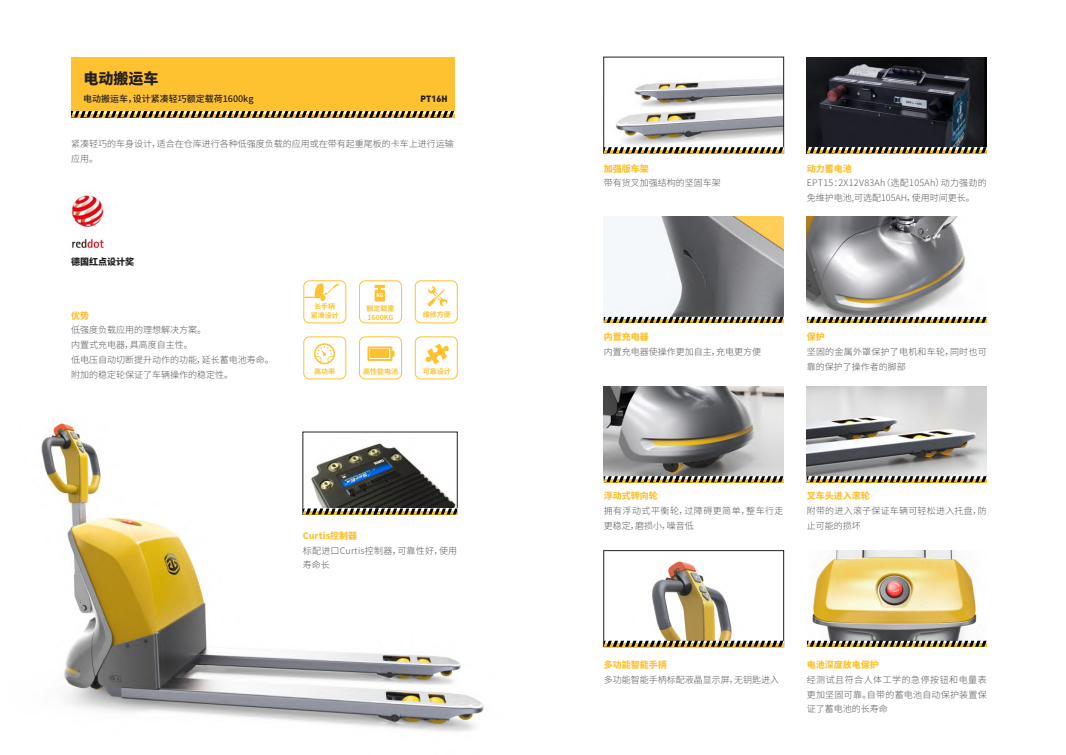
<style>
.page{position:relative;width:1066px;height:755px;background:#fff}
.page>*{position:absolute;margin:0;border:0;box-sizing:border-box;transform-origin:0 0}
.t1{font:800 15px "Source Han Sans CN";color:#231f20}
.t2{font:300 9px/14.8px "Source Han Sans CN";color:#57585a}
.t3{font:300 9px/14.8px "Source Han Sans CN";letter-spacing:.025em;color:#57585a}
.t4{font:800 9px "Source Han Sans CN";color:#fec231}
.t5{font:300 9px/14.8px "Source Han Sans CN";letter-spacing:.035em;color:#57585a}
.t6{font:300 9px/14.8px "Source Han Sans CN";letter-spacing:.05em;color:#57585a}
.t7{font:500 9px "Source Han Sans CN";color:#231f20}
.t8{font:800 9px "Source Han Sans CN";color:#231f20}
.t9{font:900 9px "DIN Pro";color:#231f20}
.t10{font:700 7px/8.4px "Source Han Sans CN";color:#fec231}
.t11{font:700 5.1px "Source Han Sans CN";color:#fff}
</style>
<div class="page">
<img style="left:41px;top:422px;width:443px;height:310px">
<img style="left:616px;top:79px;width:166px;height:66px">
<img style="left:807px;top:57px;width:180px;height:90px">
<img style="left:604px;top:217px;width:180px;height:99px">
<img style="left:807px;top:217px;width:158px;height:99px">
<img style="left:604px;top:386px;width:180px;height:90px">
<img style="left:807px;top:386px;width:180px;height:90px">
<img style="left:812px;top:550px;width:165px;height:90px">
<svg style="left:604px;top:147px;width:180px;height:7px"></svg>
<svg style="left:807px;top:147px;width:180px;height:7px"></svg>
<svg style="left:604px;top:316px;width:180px;height:6px"></svg>
<svg style="left:807px;top:316px;width:180px;height:6px"></svg>
<svg style="left:604px;top:476px;width:180px;height:6px"></svg>
<img style="left:305px;top:433px;width:150px;height:75px">
<svg style="left:303px;top:508px;width:154px;height:7px"></svg>
<svg style="left:807px;top:476px;width:180px;height:6px"></svg>
<svg style="left:807px;top:640px;width:180px;height:6px"></svg>
<img style="left:652px;top:561px;width:80px;height:79px">
<div style="left:604px;top:550px;width:180px;height:96px;border:1px solid #231f20"></div>
<svg style="left:604px;top:640px;width:180px;height:6px"></svg>
<div style="left:303px;top:280px;width:43px;height:43px;border:1px solid #fec231;border-radius:6px"></div>
<div style="left:359px;top:280px;width:43px;height:43px;border:1px solid #fec231;border-radius:6px"></div>
<div style="left:415px;top:280px;width:43px;height:43px;border:1px solid #fec231;border-radius:6px"></div>
<div style="left:303px;top:336px;width:43px;height:43px;border:1px solid #fec231;border-radius:6px"></div>
<div style="left:359px;top:336px;width:43px;height:43px;border:1px solid #fec231;border-radius:6px"></div>
<div style="left:415px;top:336px;width:43px;height:43px;border:1px solid #fec231;border-radius:6px"></div>
<svg style="left:428px;top:286px;width:19px;height:20px"></svg>
<svg style="left:314px;top:343px;width:21px;height:21px"></svg>
<svg style="left:425px;top:343px;width:24px;height:21px"></svg>
<svg style="left:367px;top:346px;width:27px;height:15px"></svg>
<div style="left:375px;top:289px;width:10px;height:12px;background:#fec231;border-radius:2px"></div>
<svg style="left:375px;top:284px;width:10px;height:4px"></svg>
<svg style="left:304px;top:283px;width:35px;height:18px"></svg>
<div style="left:71px;top:57px;width:383px;height:54px;background:#fec231"></div>
<svg style="left:71px;top:111px;width:383px;height:6px"></svg>
<img style="left:71px;top:195px;width:33px;height:54px">
<h1 class="t1" style="left:84px;top:71px;width:76px">电动搬运车</h1>
<p class="t7" style="left:83px;top:94px;width:172px">电动搬运车，设计紧凑轻巧额定载荷1600kg</p>
<p class="t9" style="left:420px;top:93px;width:29px">PT16H</p>
<p class="t2" style="left:71px;top:136px;width:384px">紧凑轻巧的车身设计，适合在仓库进行各种低强度负载的应用或在带有起重尾板的卡车上进行运输应用。</p>
<p class="t8" style="left:71px;top:257px;width:64px">德国红点设计奖</p>
<p class="t4" style="left:71px;top:310px;width:19px">优势</p>
<p class="t2" style="left:71px;top:322px;width:204px">低强度负载应用的理想解决方案。<br>内置式充电器，具高度自主性。<br>低电压自动切断提升动作的功能，延长蓄电池寿命。附加的稳定轮保证了车辆操作的稳定性。</p>
<p class="t10" style="left:311px;top:302px;width:29px;text-align:center">长手柄紧凑设计</p>
<p class="t10" style="left:314px;top:367px;width:22px">高功率</p>
<p class="t11" style="left:376px;top:292px;width:9px">KG</p>
<p class="t10" style="left:366px;top:304px;width:29px">额定载重<br>1600KG</p>
<p class="t10" style="left:423px;top:310px;width:29px">维修方便</p>
<p class="t10" style="left:363px;top:367px;width:36px">高性能电池</p>
<p class="t10" style="left:423px;top:367px;width:29px">可靠设计</p>
<p class="t4" style="left:303px;top:530px;width:56px">Curtis控制器</p>
<p class="t3" style="left:303px;top:542px;width:156px">标配进口Curtis控制器，可靠性好，使用寿命长</p>
<p class="t4" style="left:604px;top:163px;width:46px">加强版车架</p>
<p class="t2" style="left:604px;top:175px;width:118px">带有货叉加强结构的坚固车架</p>
<p class="t4" style="left:807px;top:163px;width:46px">动力蓄电池</p>
<p class="t5" style="left:807px;top:175px;width:182px">EPT15：2X12V83Ah（选配105Ah）动力强劲的免维护电池,可选配105AH，使用时间更长。</p>
<p class="t4" style="left:604px;top:332px;width:46px">内置充电器</p>
<p class="t2" style="left:604px;top:344px;width:159px">内置充电器使操作更加自主，充电更方便</p>
<p class="t4" style="left:807px;top:332px;width:19px">保护</p>
<p class="t3" style="left:807px;top:344px;width:181px">坚固的金属外罩保护了电机和车轮，同时也可靠的保护了操作者的脚部</p>
<p class="t4" style="left:604px;top:491px;width:55px">浮动式转向轮</p>
<p class="t6" style="left:604px;top:503px;width:181px">拥有浮动式平衡轮，过障碍更简单，整车行走更稳定，磨损小，噪音低</p>
<p class="t4" style="left:807px;top:491px;width:64px">叉车头进入滚轮</p>
<p class="t3" style="left:807px;top:503px;width:181px">附带的进入滚子保证车辆可轻松进入托盘，防止可能的损坏</p>
<p class="t4" style="left:604px;top:659px;width:64px">多功能智能手柄</p>
<p class="t2" style="left:604px;top:671px;width:177px">多功能智能手柄标配液晶显示屏，无钥匙进入</p>
<p class="t4" style="left:807px;top:659px;width:73px">电池深度放电保护</p>
<p class="t2" style="left:807px;top:671px;width:181px;text-align:justify">经测试且符合人体工学的急停按钮和电量表更加坚固可靠。自带的蓄电池自动保护装置保证了蓄电池的长寿命</p>
</div>
